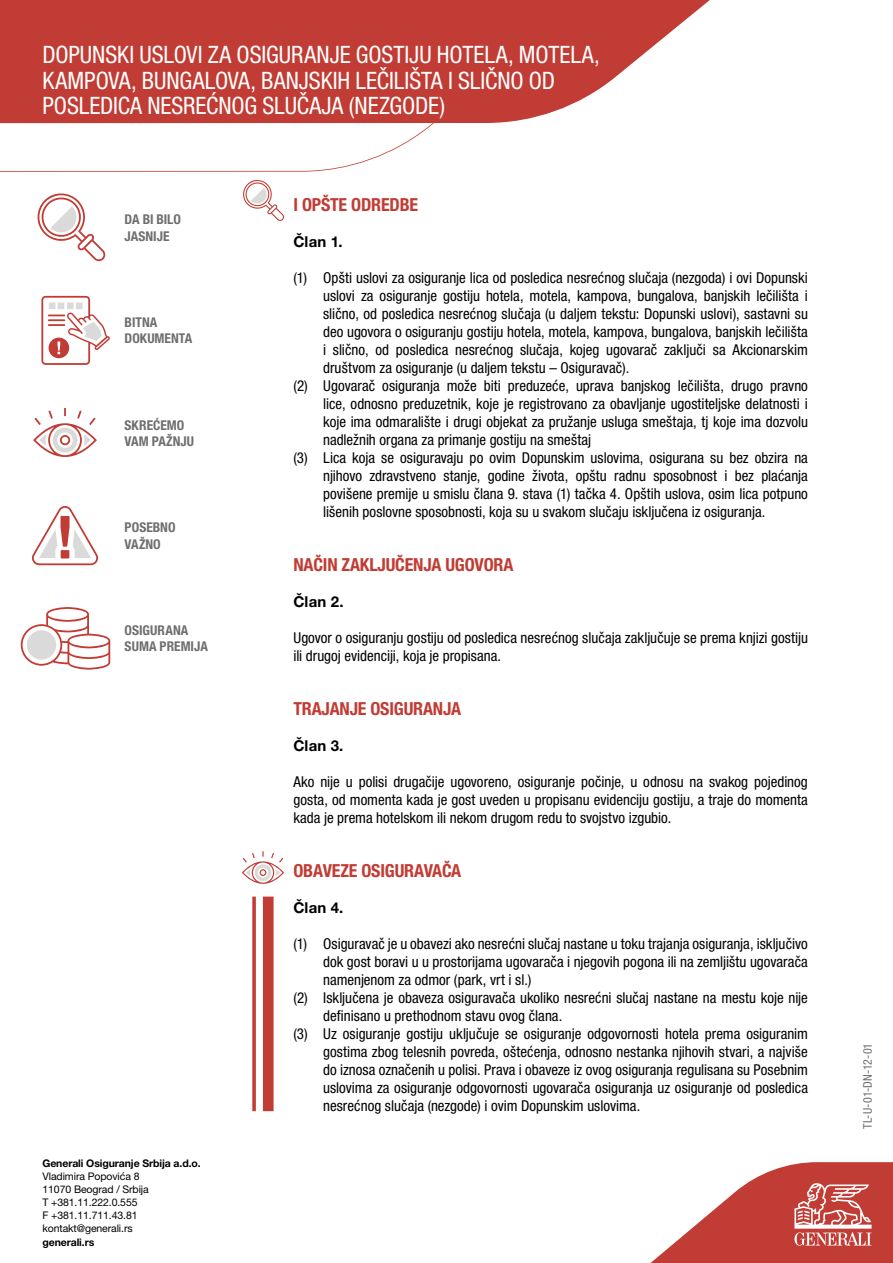
<style>
.page{position:relative;width:893px;height:1263px;background:#fff}
.page>*{position:absolute;margin:0;border:0;box-sizing:border-box;transform-origin:0 0}
.t1{font:condensed 24px/25.5px "Helvetica Neue LT Pro";letter-spacing:-.005em;color:#fff}
.t2{font:700 condensed 18px "Helvetica Neue LT Pro";letter-spacing:-.01em;color:#c13c34}
.t3{font:condensed 15px/18px "Helvetica Neue LT Pro";color:#000}
.t4{font:700 15px "Helvetica Neue LT Pro";letter-spacing:.015em;color:#000}
.t5{font:700 condensed 13.5px/16.5px "Helvetica Neue LT Pro";color:#706f6f}
.t6{font:condensed 12px "Helvetica Neue LT Pro";letter-spacing:.01em;color:#706f6f}
.t7{font:10.5px/13px "Helvetica Neue LT Pro";letter-spacing:-.01em;color:#000}
.t8{font:700 10.5px "Helvetica Neue LT Pro";letter-spacing:-.01em;color:#000}
</style>
<div class="page">
<svg style="left:0;top:123px;width:434px;height:49px"></svg>
<svg style="left:0;top:0;width:710px;height:123px;fill:#c13c34"></svg>
<svg style="left:650px;top:1162px;width:243px;height:101px"></svg>
<svg style="left:37px;top:193px;width:69px;height:69px"></svg>
<svg style="left:41px;top:296px;width:69px;height:69px"></svg>
<svg style="left:33px;top:408px;width:64px;height:49px"></svg>
<svg style="left:32px;top:506px;width:66px;height:59px"></svg>
<svg style="left:21px;top:607px;width:89px;height:63px"></svg>
<div style="left:27px;top:630px;width:29px;height:30px;background:#dadada;border-radius:50%"></div>
<svg style="left:243px;top:180px;width:41px;height:41px"></svg>
<svg style="left:242px;top:851px;width:42px;height:33px"></svg>
<div style="left:263px;top:896px;width:11px;height:215px;background:#c13c34"></div>
<svg style="left:252px;top:896px;width:4px;height:215px"></svg>
<h1 class="t1" style="left:43px;top:42px;width:559px">DOPUNSKI USLOVI ZA OSIGURANJE GOSTIJU HOTELA, MOTELA,<br>KAMPOVA, BUNGALOVA, BANJSKIH LEČILIŠTA I SLIČNO OD<br>POSLEDICA NESREĆNOG SLUČAJA (NEZGODE)</h1>
<p class="t5" style="left:125px;top:211px;width:58px">DA BI BILO<br>JASNIJE</p>
<p class="t5" style="left:125px;top:314px;width:69px">BITNA<br>DOKUMENTA</p>
<p class="t5" style="left:125px;top:416px;width:71px">SKREĆEMO<br>VAM PAŽNJU</p>
<p class="t5" style="left:125px;top:519px;width:52px">POSEBNO<br>VAŽNO</p>
<p class="t5" style="left:125px;top:622px;width:85px">OSIGURANA<br>SUMA PREMIJA</p>
<p class="t8" style="left:43px;top:1157px;width:160px">Generali Osiguranje Srbija a.d.o.</p>
<p class="t7" style="left:43px;top:1170px;width:108px">Vladimira Popovića 8<br>11070 Beograd / Srbija<br>T +381.11.222.0.555<br>F +381.11.711.43.81 kontakt@generali.rs</p>
<p class="t8" style="left:43px;top:1235px;width:53px">generali.rs</p>
<p class="t2" style="left:293px;top:194px;width:126px">I OPŠTE ODREDBE</p>
<p class="t4" style="left:293px;top:232px;width:51px">Član 1.</p>
<p class="t3" style="left:293px;top:269px;width:516px">(1) Opšti uslovi za osiguranje lica od posledica nesrećnog slučaja (nezgoda) i ovi Dopunski</p>
<p class="t3" style="left:323px;top:287px;width:486px">uslovi za osiguranje gostiju hotela, motela, kampova, bungalova, banjskih lečilišta i</p>
<p class="t3" style="left:323px;top:305px;width:486px">slično, od posledica nesrećnog slučaja (u daljem tekstu: Dopunski uslovi), sastavni su</p>
<p class="t3" style="left:323px;top:323px;width:486px">deo ugovora o osiguranju gostiju hotela, motela, kampova, bungalova, banjskih lečilišta</p>
<p class="t3" style="left:323px;top:341px;width:486px">i slično, od posledica nesrećnog slučaja, kojeg ugovarač zaključi sa Akcionarskim</p>
<p class="t3" style="left:323px;top:359px;width:308px">društvom za osiguranje (u daljem tekstu – Osiguravač).</p>
<p class="t3" style="left:293px;top:377px;width:516px">(2) Ugovarač osiguranja može biti preduzeće, uprava banjskog lečilišta, drugo pravno</p>
<p class="t3" style="left:323px;top:395px;width:486px">lice, odnosno preduzetnik, koje je registrovano za obavljanje ugostiteljske delatnosti i</p>
<p class="t3" style="left:323px;top:413px;width:486px">koje ima odmaralište i drugi objekat za pružanje usluga smeštaja, tj koje ima dozvolu</p>
<p class="t3" style="left:323px;top:431px;width:270px">nadležnih organa za primanje gostiju na smeštaj</p>
<p class="t3" style="left:293px;top:449px;width:516px">(3) Lica koja se osiguravaju po ovim Dopunskim uslovima, osigurana su bez obzira na</p>
<p class="t3" style="left:323px;top:467px;width:486px">njihovo zdravstveno stanje, godine života, opštu radnu sposobnost i bez plaćanja</p>
<p class="t3" style="left:323px;top:485px;width:486px">povišene premije u smislu člana 9. stava (1) tačka 4. Opštih uslova, osim lica potpuno</p>
<p class="t3" style="left:323px;top:503px;width:444px">lišenih poslovne sposobnosti, koja su u svakom slučaju isključena iz osiguranja.</p>
<p class="t2" style="left:293px;top:554px;width:222px">NAČIN ZAKLJUČENJA UGOVORA</p>
<p class="t4" style="left:293px;top:592px;width:52px">Član 2.</p>
<p class="t3" style="left:293px;top:629px;width:516px">Ugovor o osiguranju gostiju od posledica nesrećnog slučaja zaključuje se prema knjizi gostiju ili drugoj evidenciji, koja je propisana.</p>
<p class="t2" style="left:293px;top:698px;width:169px">TRAJANJE OSIGURANJA</p>
<p class="t4" style="left:293px;top:736px;width:52px">Član 3.</p>
<p class="t3" style="left:293px;top:773px;width:516px;text-align:justify">Ako nije u polisi drugačije ugovoreno, osiguranje počinje, u odnosu na svakog pojedinog gosta, od momenta kada je gost uveden u propisanu evidenciju gostiju, a traje do momenta kada je prema hotelskom ili nekom drugom redu to svojstvo izgubio.</p>
<p class="t2" style="left:293px;top:860px;width:169px">OBAVEZE OSIGURAVAČA</p>
<p class="t4" style="left:293px;top:898px;width:52px">Član 4.</p>
<p class="t3" style="left:293px;top:935px;width:516px">(1) Osiguravač je u obavezi ako nesrećni slučaj nastane u toku trajanja osiguranja, isključivo</p>
<p class="t3" style="left:323px;top:953px;width:486px">dok gost boravi u u prostorijama ugovarača i njegovih pogona ili na zemljištu ugovarača</p>
<p class="t3" style="left:323px;top:971px;width:210px">namenjenom za odmor (park, vrt i sl.)</p>
<p class="t3" style="left:293px;top:989px;width:516px">(2) Isključena je obaveza osiguravača ukoliko nesrećni slučaj nastane na mestu koje nije</p>
<p class="t3" style="left:323px;top:1007px;width:241px">definisano u prethodnom stavu ovog člana.</p>
<p class="t3" style="left:293px;top:1025px;width:516px">(3) Uz osiguranje gostiju uključuje se osiguranje odgovornosti hotela prema osiguranim</p>
<p class="t3" style="left:323px;top:1043px;width:486px">gostima zbog telesnih povreda, oštećenja, odnosno nestanka njihovih stvari, a najviše</p>
<p class="t3" style="left:323px;top:1061px;width:486px">do iznosa označenih u polisi. Prava i obaveze iz ovog osiguranja regulisana su Posebnim</p>
<p class="t3" style="left:323px;top:1079px;width:486px">uslovima za osiguranje odgovornosti ugovarača osiguranja uz osiguranje od posledica</p>
<p class="t3" style="left:323px;top:1097px;width:319px">nesrećnog slučaja (nezgode) i ovim Dopunskim uslovima.</p>
<p class="t6" style="left:860px;top:1129px;width:88px;rotate:-90deg">TL-U-01-DN-12-01</p>
</div>
